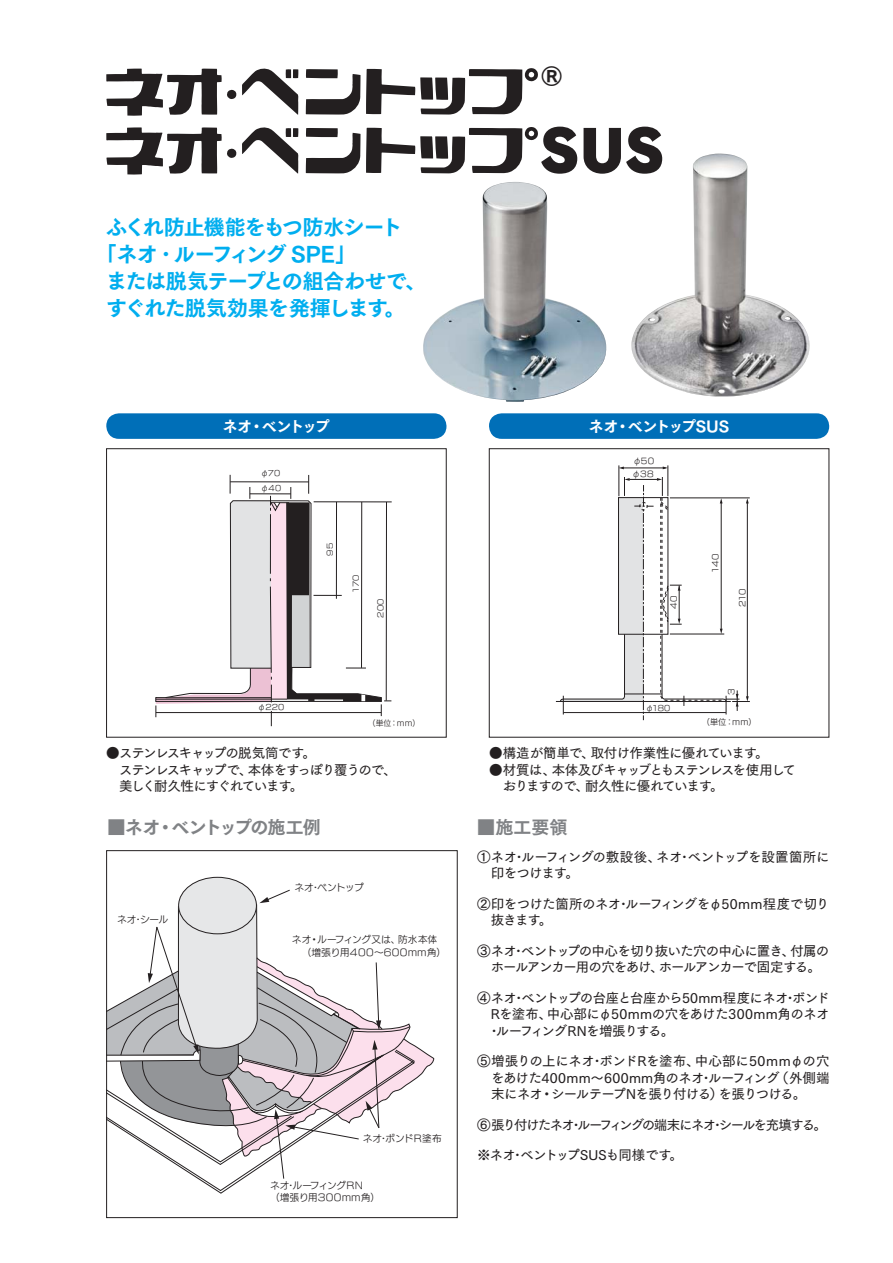
<style>
.page{position:relative;width:893px;height:1263px;background:#fff}
.page>*{position:absolute;margin:0;border:0;box-sizing:border-box;transform-origin:0 0}
.t1{font:57px "Rodin NTLG Pro UB 90 pv RKSJ H";color:#231f20}
.t2{font:24.15px "Tsuku Go Pro E 90 pv RKSJ H";color:#231f20}
.t3{font:21px "Tsuku Go Pro E 90 pv RKSJ H";letter-spacing:-.04em;color:#00aeef}
.t4{font:18px "Tsuku Go Pro E 90 pv RKSJ H";letter-spacing:-.045em;color:#808285}
.t5{font:15px "Tsuku Go Pro E 90 pv RKSJ H";letter-spacing:-.04em;color:#fff}
.t6{font:13.5px/16.5px "Tsuku Go Pro D 90 pv RKSJ H";letter-spacing:-.07em;color:#231f20;text-align:justify}
.t7{font:13.5px/16.5px "Tsuku Go Pro D 90 pv RKSJ H";letter-spacing:-.04em;color:#231f20}
.t8{font:13.5px/16.5px "Tsuku Go Pro D 90 pv RKSJ H";letter-spacing:-.095em;color:#231f20}
.t9{font:13.5px/16.5px "Tsuku Go Pro D 90 pv RKSJ H";letter-spacing:-.09em;color:#231f20}
.t10{font:13.5px/16.5px "Tsuku Go Pro D 90 pv RKSJ H";letter-spacing:-.045em;color:#231f20}
.t11{font:13.5px "Tsuku Go Pro D 90 pv RKSJ H";letter-spacing:-.12em;color:#231f20}
.t12{font:13.5px "Tsuku Go Pro D 90 pv RKSJ H";letter-spacing:-.035em;color:#231f20}
.t13{font:9.6px/12px "New Rodin Pro M 90 pv RKSJ H";letter-spacing:.015em;color:#231f20}
.t14{font:8.1px "New Rodin Pro M 90 pv RKSJ H";letter-spacing:.015em;color:#231f20}
.t15{font:7.8px "New Rodin Pro M 90 pv RKSJ H";letter-spacing:.015em;color:#231f20}
</style>
<div class="page">
<div style="left:179px;top:877px;width:77px;height:57px;background:#e6e7e8;border-radius:50%"></div>
<svg style="left:108px;top:889px;width:326px;height:305px"></svg>
<div style="left:106px;top:850px;width:351px;height:368px;border:1px solid #231f20"></div>
<svg style="left:106px;top:448px;width:723px;height:289px"></svg>
<div style="left:106px;top:413px;width:340px;height:26px;background:#006fb8;border-radius:13px"></div>
<div style="left:489px;top:413px;width:340px;height:26px;background:#006fb8;border-radius:13px"></div>
<svg style="left:306px;top:69px;width:54px;height:46px"></svg>
<svg style="left:366px;top:68px;width:172px;height:47px"></svg>
<svg style="left:106px;top:68px;width:193px;height:48px"></svg>
<svg style="left:306px;top:128px;width:54px;height:46px"></svg>
<svg style="left:366px;top:127px;width:172px;height:47px"></svg>
<svg style="left:106px;top:127px;width:193px;height:48px"></svg>
<img style="left:423px;top:182px;width:184px;height:220px">
<img style="left:631px;top:153px;width:179px;height:244px">
<hr style="left:619px;top:465px;width:1px;height:31px;background:#231f20">
<hr style="left:668px;top:465px;width:1px;height:31px;background:#231f20">
<hr style="left:622px;top:468px;width:43px;height:1px;background:#231f20">
<svg style="left:663px;top:466px;width:5px;height:3px"></svg>
<svg style="left:619px;top:466px;width:5px;height:3px"></svg>
<hr style="left:556px;top:701px;width:175px;height:1px;background:#231f20">
<svg style="left:560px;top:477px;width:190px;height:243px"></svg>
<hr style="left:624px;top:694px;width:38px;height:1px;background:#231f20">
<hr style="left:314px;top:501px;width:78px;height:1px;background:#231f20">
<svg style="left:155px;top:475px;width:236px;height:251px"></svg>
<hr style="left:563px;top:712px;width:163px;height:1px;background:#231f20">
<hr style="left:156px;top:712px;width:225px;height:1px;background:#231f20">
<h2 class="t2" style="left:541px;top:67px;width:23px">®</h2>
<h3 class="t3" style="left:106px;top:220px;width:297px">ふくれ防止機能をもつ防水シート</h3>
<h3 class="t3" style="left:96px;top:247px;width:262px">「ネオ･ルーフィング SPE」</h3>
<h3 class="t3" style="left:106px;top:274px;width:321px">または脱気テープとの組合わせで、</h3>
<h3 class="t3" style="left:106px;top:301px;width:301px">すぐれた脱気効果を発揮します。</h3>
<h1 class="t1" style="left:539px;top:130px;width:128px">SUS</h1>
<p class="t5" style="left:223px;top:420px;width:109px">ネオ・ベントップ</p>
<p class="t5" style="left:589px;top:420px;width:142px">ネオ・ベントップSUS</p>
<p class="t14" style="left:633px;top:458px;width:23px">φ50</p>
<p class="t15" style="left:261px;top:470px;width:21px">φ70</p>
<p class="t14" style="left:632px;top:470px;width:23px">φ38</p>
<p class="t15" style="left:261px;top:485px;width:22px">φ40</p>
<p class="t15" style="left:327px;top:556px;width:14px;rotate:-90deg">95</p>
<p class="t15" style="left:353px;top:593px;width:20px;rotate:-90deg">170</p>
<p class="t15" style="left:377px;top:618px;width:21px;rotate:-90deg">200</p>
<p class="t14" style="left:671px;top:609px;width:15px;rotate:-90deg">40</p>
<p class="t15" style="left:258px;top:704px;width:28px">φ220</p>
<p class="t15" style="left:646px;top:705px;width:26px">φ180</p>
<p class="t15" style="left:368px;top:721px;width:54px">（単位：mm）</p>
<p class="t14" style="left:712px;top:573px;width:21px;rotate:-90deg">140</p>
<p class="t14" style="left:739px;top:607px;width:20px;rotate:-90deg">210</p>
<p class="t14" style="left:728px;top:695px;width:8px;rotate:-90deg">3</p>
<p class="t14" style="left:702px;top:719px;width:56px">（単位：mm）</p>
<p class="t8" style="left:119px;top:747px;width:279px;text-indent:-13px">● ステンレスキャップの脱気筒です。<br>ステンレスキャップで、本体をすっぽり覆うので、美しく耐久性にすぐれています。</p>
<p class="t7" style="left:489px;top:747px;width:281px">●構造が簡単で、取付け作業性に優れています。</p>
<p class="t9" style="left:503px;top:763px;width:295px;text-indent:-14px">● 材質は、本体及びキャッブともステンレスを使用しておりますので、耐久性に優れています。</p>
<h3 class="t4" style="left:107px;top:820px;width:215px">■ネオ・ベントップの施工例</h3>
<h3 class="t4" style="left:477px;top:820px;width:92px">■施工要領</h3>
<p class="t13" style="left:117px;top:915px;width:53px">ネオ･シール</p>
<p class="t13" style="left:294px;top:882px;width:71px">ネオ･ベントップ</p>
<p class="t13" style="left:292px;top:935px;width:147px">ネオ・ルーフィング又は、防水本体</p>
<p class="t13" style="left:302px;top:948px;width:146px">（増張り用400～600mm角）</p>
<p class="t13" style="left:363px;top:1134px;width:80px">ネオ･ボンドR塗布</p>
<p class="t13" style="left:270px;top:1180px;width:112px">ネオ･ルーフィングRN<br>（増張り用300mm角）</p>
<p class="t10" style="left:491px;top:850px;width:340px;text-indent:-14px">① ネオ･ルーフィングの敷設後、ネオ･ベントップを設置箇所に印をつけます。</p>
<p class="t7" style="left:491px;top:897px;width:340px;text-indent:-14px">② 印をつけた箇所のネオ･ルーフィングをφ50mm程度で切り抜きます。</p>
<p class="t6" style="left:477px;top:944px;width:354px;text-align:center">③ ネオ･ベントップの中心を切り抜いた穴の中心に置き、付属のホールアンカー用の穴をあけ、ホールアンカーで固定する。</p>
<p class="t6" style="left:491px;top:991px;width:340px;text-indent:-14px">④ ネオ･ベントップの台座と台座から50mm程度にネオ･ボンドRを塗布、中心部にφ50mmの穴をあけた300mm角のネオ･ルーフィングRNを増張りする。</p>
<p class="t6" style="left:491px;top:1055px;width:340px;text-indent:-14px">⑤ 増張りの上にネオ･ボンドRを塗布、中心部に50mmφの穴をあけた400mm～600mm角のネオ･ルーフィング（外側端末にネオ・シールテープNを張り付ける）を張りつける。</p>
<p class="t11" style="left:477px;top:1119px;width:351px">⑥ 張り付けたネオ･ルーフィングの端末にネオ･シールを充填する。</p>
<p class="t12" style="left:477px;top:1150px;width:207px">※ネオ･ベントップSUSも同様です。</p>
</div>
